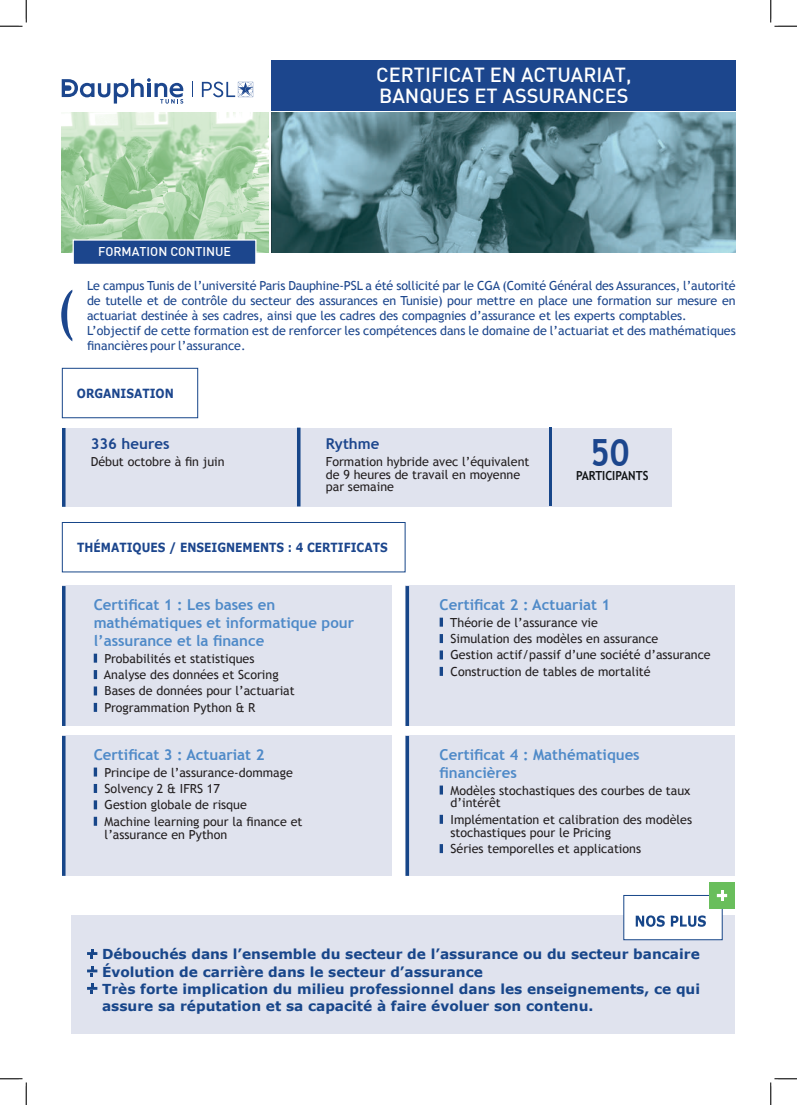
<style>
.page{position:relative;width:797px;height:1105px;background:#fff}
.page>*{position:absolute;margin:0;border:0;box-sizing:border-box;transform-origin:0 0}
.t1{font:700 37.5px "Trebuchet MS";color:#1c468d;scale:.9 1}
.t2{font:500 20px/21.2px "DIN";color:#fff}
.t3{font:700 15px/18px "Trebuchet MS";color:#4f8ac8}
.t4{font:700 15px "Trebuchet MS";color:#1c468d}
.t5{font:700 13.75px/17.4px "Verdana";color:#18468a}
.t6{font:700 12.62px "Verdana";color:#1c468d;scale:.85 1}
.t7{font:12.5px/16.4px "Trebuchet MS";color:#231f20}
.t8{font:12.5px/15px "Trebuchet MS";letter-spacing:-.01em;color:#1c468d}
.t9{font:500 12.5px "DIN";color:#fff}
.t10{font:700 12.5px "Trebuchet MS";color:#101315;scale:.9 1}
</style>
<div class="page">
<div style="left:62px;top:428px;width:236px;height:79px;background:#e0e3ee"></div>
<svg style="left:62px;top:428px;width:4px;height:79px"></svg>
<div style="left:532px;top:428px;width:140px;height:78px;background:#e0e3ee"></div>
<hr style="left:549px;top:427px;width:2px;height:79px;background:#174689">
<div style="left:297px;top:428px;width:236px;height:78px;background:#e0e3ee"></div>
<hr style="left:297px;top:428px;width:3px;height:78px;background:#174689">
<div style="left:62px;top:586px;width:329px;height:140px;background:#e0e3ee"></div>
<svg style="left:62px;top:586px;width:4px;height:140px"></svg>
<div style="left:62px;top:736px;width:329px;height:140px;background:#e0e3ee"></div>
<svg style="left:62px;top:736px;width:4px;height:140px"></svg>
<div style="left:71px;top:915px;width:664px;height:118px;background:#e0e3ee"></div>
<div style="left:405px;top:586px;width:330px;height:140px;background:#e0e3ee"></div>
<svg style="left:405px;top:586px;width:4px;height:140px"></svg>
<div style="left:405px;top:736px;width:330px;height:140px;background:#e0e3ee"></div>
<svg style="left:405px;top:736px;width:4px;height:140px"></svg>
<svg style="left:271px;top:113px;width:464px;height:140px;background:#5f8892"></svg>
<img style="left:62px;top:113px;width:206px;height:140px">
<svg style="left:192px;top:82px;width:1px;height:15px"></svg>
<svg style="left:62px;top:78px;width:121px;height:26px"></svg>
<svg style="left:202px;top:82px;width:51px;height:15px"></svg>
<div style="left:271px;top:60px;width:464px;height:50px;background:#1c468d"></div>
<svg style="left:87px;top:949px;width:10px;height:10px"></svg>
<svg style="left:87px;top:966px;width:10px;height:10px"></svg>
<svg style="left:87px;top:984px;width:10px;height:10px"></svg>
<svg style="left:94px;top:654px;width:3px;height:9px"></svg>
<svg style="left:94px;top:670px;width:3px;height:9px"></svg>
<svg style="left:94px;top:686px;width:3px;height:9px"></svg>
<svg style="left:94px;top:703px;width:3px;height:9px"></svg>
<svg style="left:439px;top:618px;width:4px;height:9px"></svg>
<svg style="left:439px;top:634px;width:4px;height:9px"></svg>
<svg style="left:439px;top:650px;width:4px;height:9px"></svg>
<svg style="left:439px;top:667px;width:4px;height:9px"></svg>
<svg style="left:94px;top:767px;width:3px;height:9px"></svg>
<svg style="left:94px;top:784px;width:3px;height:9px"></svg>
<svg style="left:94px;top:800px;width:3px;height:9px"></svg>
<svg style="left:94px;top:817px;width:3px;height:9px"></svg>
<svg style="left:439px;top:785px;width:4px;height:9px"></svg>
<svg style="left:439px;top:815px;width:4px;height:9px"></svg>
<svg style="left:439px;top:844px;width:4px;height:9px"></svg>
<svg style="left:61px;top:290px;width:11px;height:51px"></svg>
<div style="left:62px;top:368px;width:136px;height:50px;border:1px solid #174689"></div>
<div style="left:62px;top:522px;width:343px;height:50px;border:1px solid #174689"></div>
<div style="left:623px;top:895px;width:99px;height:45px;background:#fff;border:1px solid #174689"></div>
<div style="left:709px;top:883px;width:26px;height:26px;background:#69be5c"></div>
<svg style="left:717px;top:890px;width:10px;height:11px"></svg>
<svg style="left:635px;top:915px;width:71px;height:12px"></svg>
<div style="left:73px;top:239px;width:183px;height:26px;background:#1c468d;border:1px solid #fff"></div>
<svg style="left:0;top:0;width:27px;height:27px"></svg>
<svg style="left:0;top:1078px;width:27px;height:27px"></svg>
<svg style="left:770px;top:0;width:27px;height:27px"></svg>
<svg style="left:770px;top:1078px;width:27px;height:27px"></svg>
<p class="t9" style="left:98px;top:244px;width:134px">FORMATION CONTINUE</p>
<h2 class="t2" style="left:376px;top:64px;width:257px">CERTIFICAT EN ACTUARIAT,<br>BANQUES ET ASSURANCES</h2>
<p class="t8" style="left:87px;top:278px;width:650px">Le campus Tunis de ’l université Paris Dauphine-PSL a été sollicité par le CGA (Comite<br>de tutelle et de contrôle du secteur des assurances en Tunisie) pour mettre en place une formation sur mesure en actuariat destinée à ses cadres, ainsi que les cadres des compagnies ’d assurance et les experts comptables.<br>’L objectif de cette formation est de renforcer les compétences dans le domaine de ’l actuariat et des mathématiques financières pour ’l assurance.</p>
<p class="t8" style="left:539px;top:278px;width:5px">́</p>
<p class="t8" style="left:549px;top:278px;width:188px">Général des Assurances ’l, autorité</p>
<p class="t6" style="left:77px;top:385px;width:115px">ORGANISATION</p>
<p class="t4" style="left:91px;top:435px;width:80px">336 heures</p>
<p class="t7" style="left:91px;top:453px;width:135px">Début octobre à fin juin</p>
<p class="t4" style="left:326px;top:435px;width:55px">Rythme</p>
<p class="t7" style="left:326px;top:455px;width:205px;line-height:12.9px">Formation hybride avec ’l équivalent de 9 heures de travail en moyenne par semaine</p>
<p class="t6" style="left:77px;top:539px;width:366px">THÉMATIQUES / ENSEIGNEMENTS 4: CERTIFICATS</p>
<h1 class="t1" style="left:590px;top:429px;width:45px">50</h1>
<p class="t10" style="left:576px;top:468px;width:82px">PARTICIPANTS</p>
<p class="t3" style="left:94px;top:596px;width:262px">Certificat 1 : Les bases en mathématiques et informatique pour ’l assurance et la finance</p>
<p class="t7" style="left:104px;top:650px;width:192px">Probabilités et statistiques<br>Analyse des données et Scoring<br>Bases de données pour ’l actuariat<br>Programmation Python &amp; R</p>
<p class="t3" style="left:94px;top:746px;width:172px">Certificat 3 : Actuariat 2</p>
<p class="t7" style="left:105px;top:764px;width:199px">Principe de ’l assurance-dommage<br>Solvency 2 &amp; IFRS 17<br>Gestion globale de risque<br>Machine learning pour la finance et</p>
<p class="t7" style="left:105px;top:826px;width:124px">’l assurance en Python</p>
<p class="t3" style="left:439px;top:596px;width:172px">Certificat 2 : Actuariat 1</p>
<p class="t7" style="left:450px;top:614px;width:262px">Théorie de ’l assurance vie<br>Simulation des modèles en assurance<br>Gestion actif/passif ’d une société ’d assurance Construction de tables de mortalité</p>
<p class="t3" style="left:439px;top:746px;width:202px">Certificat 4 : Mathématiques financières</p>
<p class="t7" style="left:450px;top:784px;width:241px;line-height:12.9px">Modèles stochastiques des courbes de taux ’d intérêt</p>
<p class="t7" style="left:450px;top:813px;width:243px;line-height:12.9px">Implémentation et calibration des modèles stochastiques pour le Pricing</p>
<p class="t7" style="left:450px;top:841px;width:192px">Séries temporelles et applications</p>
<p class="t5" style="left:102px;top:945px;width:599px">Débouchés dans ’l ensemble du secteur de ’l assurance ou du secteur bancaire Évolution de carrière dans le secteur d’assurance<br>Très forte implication du milieu professionnel dans les enseignements, ce qui assure sa réputation et sa capacité à faire évoluer son contenu.</p>
</div>
